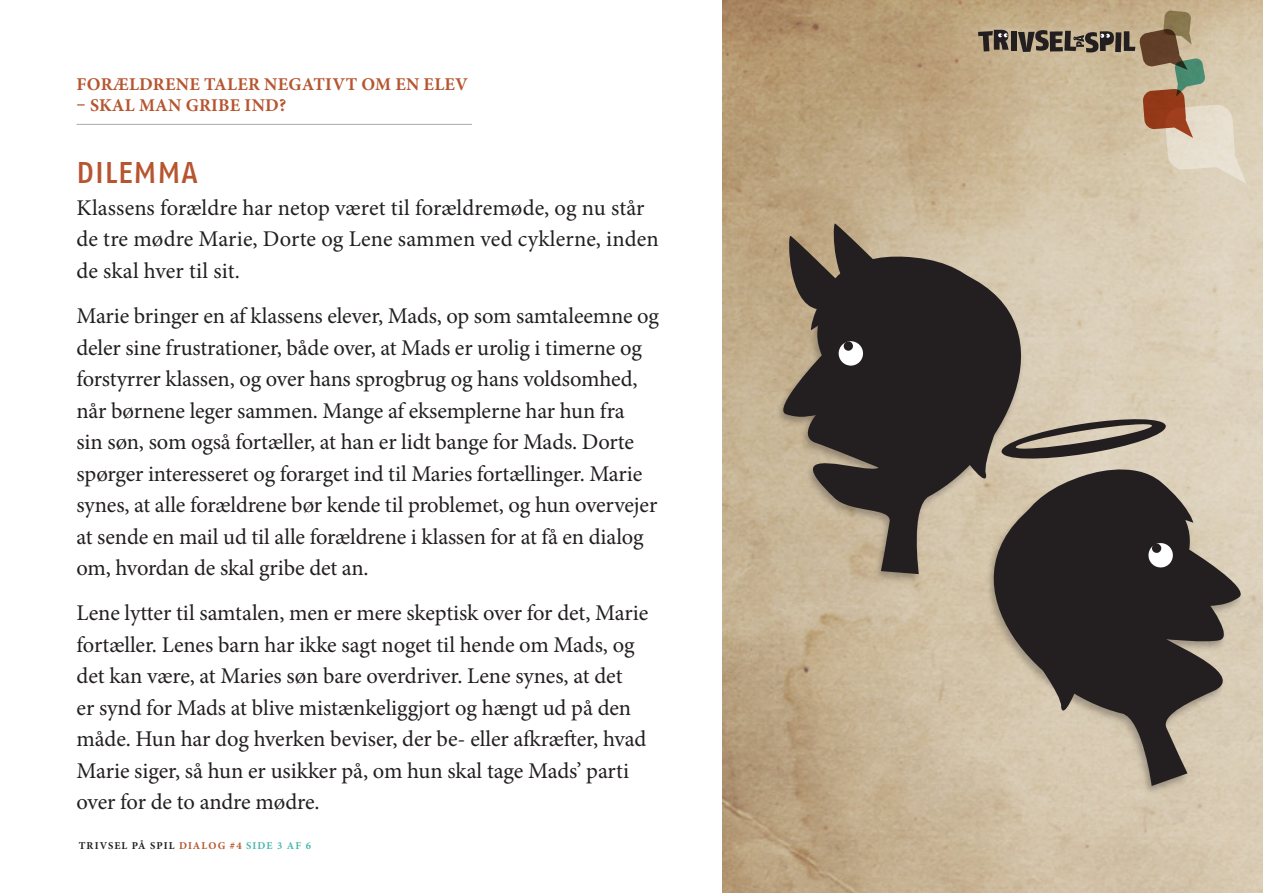
<style>
.page{position:relative;width:1263px;height:893px;background:#fff}
.page>*{position:absolute;margin:0;border:0;box-sizing:border-box;transform-origin:0 0}
._3_Rubrik{font:500 30px "Fago No";letter-spacing:.025em;color:#b65530}
._5_Dilemma_mindre{font:22.5px/31.5px "Minion Pro";letter-spacing:-.005em;color:#231f20}
._2_Trompet{font:700 18px "Minion Pro";letter-spacing:.015em;color:#b65530}
.t1{font:700 10.5px "Minion Pro";letter-spacing:.11em;color:#231f20}
.s1{color:#b65530}
.s2{color:#4ab7ae}
</style>
<div class="page">
<img style="left:723px;top:0;width:540px;height:893px">
<div style="left:1011px;top:31px;width:5px;height:20px;background:#231f20"></div>
<svg style="left:978px;top:30px;width:31px;height:22px"></svg>
<svg style="left:1018px;top:11px;width:228px;height:173px;background:#c2b094"></svg>
<hr style="left:77px;top:124px;width:395px;height:1px;background:#a8a9ad">
<img style="left:966px;top:454px;width:297px;height:367px">
<svg style="left:932px;top:451px;width:320px;height:335px;background:#bdb19d"></svg>
<svg style="left:1077px;top:417px;width:90px;height:41px;background:#938b7e"></svg>
<svg style="left:952px;top:458px;width:241px;height:263px;background:#59524b"></svg>
<img style="left:766px;top:240px;width:294px;height:367px">
<svg style="left:771px;top:240px;width:306px;height:334px;background:#a39682"></svg>
<svg style="left:810px;top:253px;width:232px;height:235px;background:#4e4742"></svg>
<svg style="left:787px;top:223px;width:104px;height:91px;background:#5f5448"></svg>
<p class="_2_Trompet" style="left:77px;top:71px;width:393px">FORÆLDRENE TALER NEGATIVT OM EN ELEV</p>
<p class="_2_Trompet" style="left:77px;top:93px;width:211px">– SKAL MAN GRIBE IND?</p>
<p class="_3_Rubrik" style="left:77px;top:155px;width:123px">DILEMMA</p>
<p class="_5_Dilemma_mindre" style="left:77px;top:192px;width:584px">Klassens forældre har netop været til forældremøde, og nu står de tre mødre Marie, Dorte og Lene sammen ved cyklerne, inden de skal hver til sit.</p>
<p class="_5_Dilemma_mindre" style="left:77px;top:300px;width:584px">Marie bringer en af klassens elever, Mads, op som samtaleemne og deler sine frustrationer, både over, at Mads er urolig i timerne og forstyrrer klassen, og over hans sprogbrug og hans voldsomhed, når børnene leger sammen. Mange af eksemplerne har hun fra<br>sin søn, som også fortæller, at han er lidt bange for Mads. Dorte spørger interesseret og forarget ind til Maries fortællinger. Marie synes, at alle forældrene bør kende til problemet, og hun overvejer at sende en mail ud til alle forældrene i klassen for at få en dialog om, hvordan de skal gribe det an.</p>
<p class="_5_Dilemma_mindre" style="left:77px;top:598px;width:573px">Lene lytter til samtalen, men er mere skeptisk over for det, Marie fortæller. Lenes barn har ikke sagt noget til hende om Mads, og det kan være, at Maries søn bare overdriver. Lene synes, at det<br>er synd for Mads at blive mistænkeliggjort og hængt ud på den måde. Hun har dog hverken beviser, der be- eller afkræfter, hvad Marie siger, så hun er usikker på, om hun skal tage Mads’ parti over for de to andre mødre.</p>
<p class="t1" style="left:79px;top:838px;width:234px">TRIVSEL PÅ SPIL <span class="s1">DIALOG #4</span> <span class="s2">SIDE 3 AF 6</span></p>
</div>
